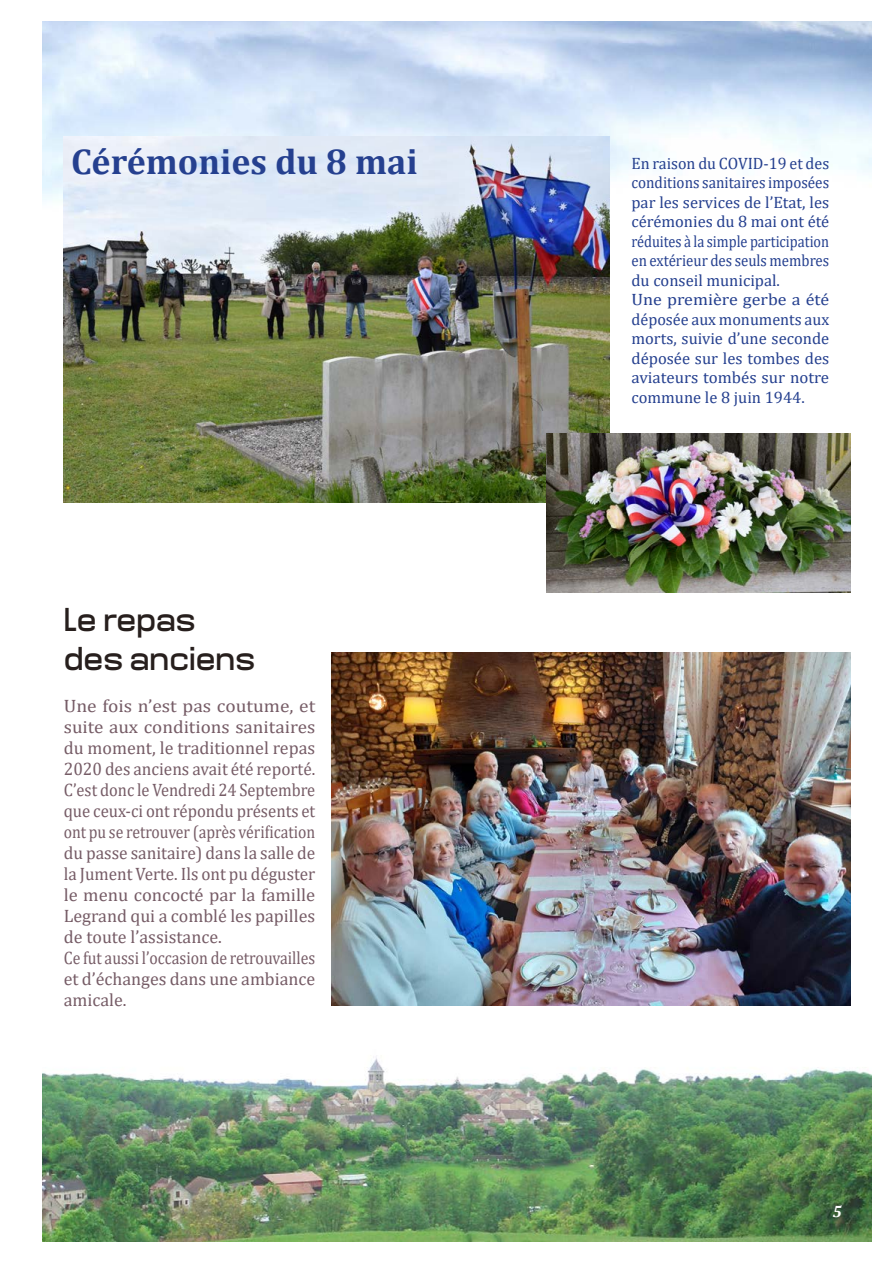
<style>
.page{position:relative;width:893px;height:1263px;background:#fff}
.page>*{position:absolute;margin:0;border:0;box-sizing:border-box;transform-origin:0 0}
.t1{font:700 36px "Cambria";color:#25408f}
.t2{font:33px/39px "Millimetre";color:#271f1d}
.t3{font:18px/21px "Cambria";color:#765c66;scale:1.08 1}
.t4{font:16.5px/19.5px "Cambria";color:#25408f}
.t5{font:italic 700 16.5px "Cambria";color:#fff}
</style>
<div class="page">
<img style="left:43px;top:1057px;width:829px;height:185px">
<img style="left:43px;top:21px;width:829px;height:209px">
<img style="left:64px;top:136px;width:545px;height:366px">
<img style="left:546px;top:434px;width:304px;height:158px">
<img style="left:332px;top:653px;width:518px;height:353px">
<h1 class="t1" style="left:71px;top:136px;width:348px">Cérémonies du 8 mai</h1>
<h2 class="t2" style="left:64px;top:602px;width:193px">Le repas des anciens</h2>
<p class="t3" style="left:64px;top:695px;width:234px">Une fois n’est pas coutume, et suite aux conditions sanitaires du moment, le traditionnel repas<br>2020 des anciens avait été reporté.<br>C’est donc le Vendredi 24 Septembre que ceux-ci ont répondu présents et ont pu se retrouver (après vérification du passe sanitaire) dans la salle de la Jument Verte. Ils ont pu déguster le menu concocté par la famille<br>Legrand qui a comblé les papilles de toute l’assistance.<br>Ce fut aussi l’occasion de retrouvailles et d’échanges dans une ambiance amicale.</p>
<p class="t4" style="left:631px;top:153px;width:199px">En raison du COVID-19 et des conditions sanitaires imposées par les services de l’Etat, les cérémonies du 8 mai ont été réduites à la simple participation en extérieur des seuls membres du conseil municipal.<br>Une première gerbe a été déposée aux monuments aux morts, suivie d’une seconde déposée sur les tombes des aviateurs tombés sur notre commune le 8 juin 1944.</p>
<p class="t5" style="left:832px;top:1200px;width:11px">5</p>
</div>
